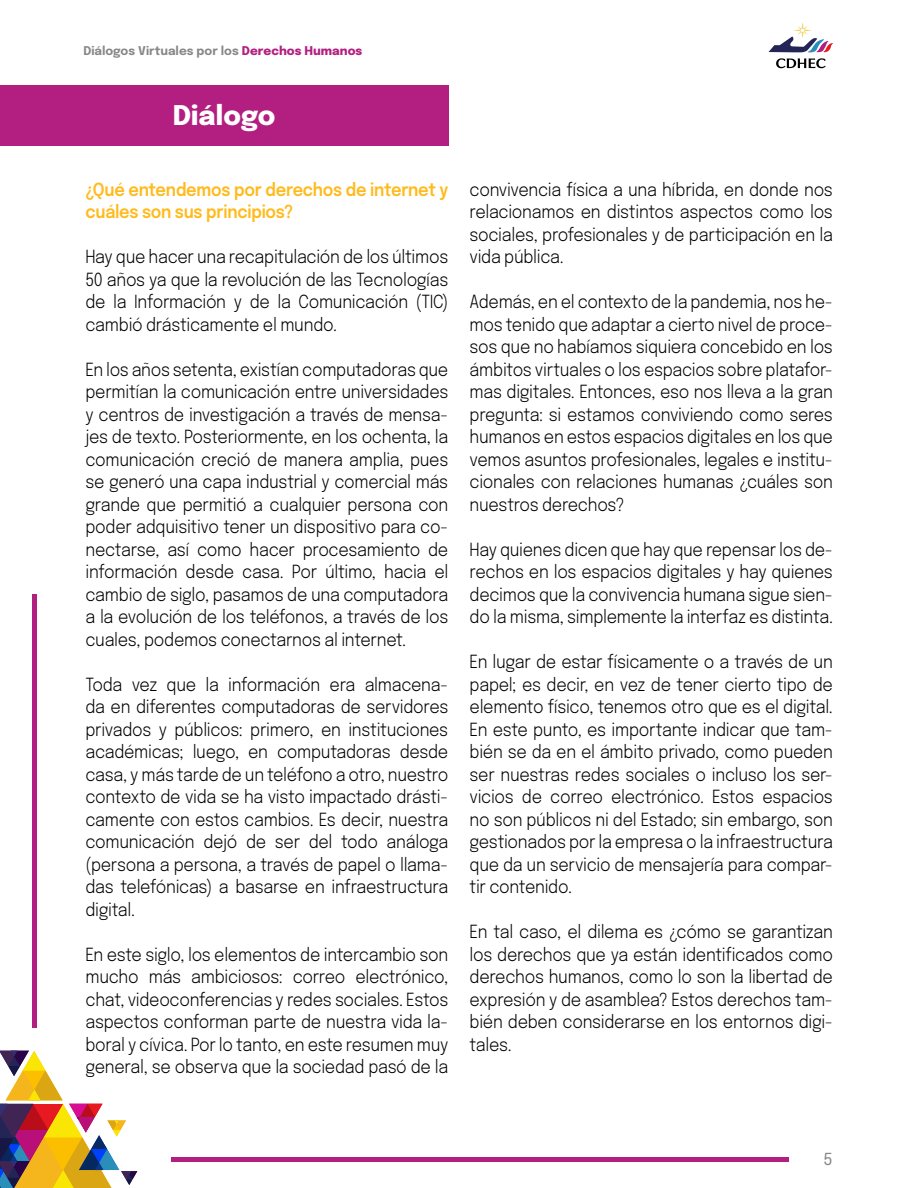
<style>
.page{position:relative;width:918px;height:1188px;background:#fff}
.page>*{position:absolute;margin:0;border:0;box-sizing:border-box;transform-origin:0 0}
.t1{font:800 27px "Epilogue";color:#fff}
.t2{font:300 18px/22.5px "Epilogue";letter-spacing:-.02em;color:#000;text-align:justify;scale:.9 1}
.t3{font:600 18px/22.5px "Epilogue";letter-spacing:-.015em;color:#ffba1b;scale:.9 1}
.t4{font:16.5px "Epilogue";color:#878787}
.t5{font:700 12px "Epilogue";color:#878787}
.s1{font-weight:800;color:#b31f80}
</style>
<div class="page">
<hr style="left:33px;top:594px;width:4px;height:434px;background:#b31f80">
<div style="left:171px;top:1157px;width:618px;height:5px;background:#b31f80"></div>
<svg style="left:769px;top:23px;width:64px;height:45px"></svg>
<svg style="left:0;top:1051px;width:137px;height:137px"></svg>
<div style="left:0;top:85px;width:448px;height:61px;background:#b31f80"></div>
<p class="t5" style="left:83px;top:42px;width:281px">Diálogos Virtuales por los <span class="s1">Derechos Humanos</span></p>
<h1 class="t1" style="left:173px;top:95px;width:104px">Diálogo</h1>
<p class="t3" style="left:85px;top:177px;width:405px">¿Qué entendemos por derechos de internet y cuáles son sus principios?</p>
<p class="t2" style="left:85px;top:245px;width:405px">Hay que hacer una recapitulación de los últimos 50 años ya que la revolución de las Tecnologías de la Información y de la Comunicación (TIC) cambió drásticamente el mundo.</p>
<p class="t2" style="left:85px;top:357px;width:405px">En los años setenta, existían computadoras que permitían la comunicación entre universidades y centros de investigación a través de mensa&shy;jes de texto. Posteriormente, en los ochenta, la comunicación creció de manera amplia, pues se generó una capa industrial y comercial más grande que permitió a cualquier persona con poder adquisitivo tener un dispositivo para co&shy;nectarse, así como hacer procesamiento de información desde casa. Por último, hacia el cambio de siglo, pasamos de una computadora a la evolución de los teléfonos, a través de los cuales, podemos conectarnos al internet.</p>
<p class="t2" style="left:85px;top:672px;width:405px">Toda vez que la información era almacena&shy;da en diferentes computadoras de servidores privados y públicos: primero, en instituciones académicas; luego, en computadoras desde casa, y más tarde de un teléfono a otro, nuestro contexto de vida se ha visto impactado drásti&shy;camente con estos cambios. Es decir, nuestra comunicación dejó de ser del todo análoga (persona a persona, a través de papel o llama&shy;das telefónicas) a basarse en infraestructura digital.</p>
<p class="t2" style="left:85px;top:942px;width:405px">En este siglo, los elementos de intercambio son mucho más ambiciosos: correo electrónico, chat, videoconferencias y redes sociales. Estos aspectos conforman parte de nuestra vida la&shy;boral y cívica. Por lo tanto, en este resumen muy general, se observa que la sociedad pasó de la</p>
<p class="t2" style="left:470px;top:177px;width:405px">convivencia física a una híbrida, en donde nos relacionamos en distintos aspectos como los sociales, profesionales y de participación en la vida pública.</p>
<p class="t2" style="left:470px;top:290px;width:405px">Además, en el contexto de la pandemia, nos he&shy;mos tenido que adaptar a cierto nivel de proce&shy;sos que no habíamos siquiera concebido en los ámbitos virtuales o los espacios sobre platafor&shy;mas digitales. Entonces, eso nos lleva a la gran pregunta: si estamos conviviendo como seres humanos en estos espacios digitales en los que vemos asuntos profesionales, legales e institu&shy;cionales con relaciones humanas ¿cuáles son nuestros derechos?</p>
<p class="t2" style="left:470px;top:537px;width:405px">Hay quienes dicen que hay que repensar los de&shy;rechos en los espacios digitales y hay quienes decimos que la convivencia humana sigue sien&shy;do la misma, simplemente la interfaz es distinta.</p>
<p class="t2" style="left:470px;top:650px;width:405px">En lugar de estar físicamente o a través de un papel; es decir, en vez de tener cierto tipo de elemento físico, tenemos otro que es el digital.<br>En este punto, es importante indicar que tam&shy;bién se da en el ámbito privado, como pueden ser nuestras redes sociales o incluso los ser&shy;vicios de correo electrónico. Estos espacios no son públicos ni del Estado; sin embargo, son gestionados por la empresa o la infraestructura que da un servicio de mensajería para compar&shy;tir contenido.</p>
<p class="t2" style="left:470px;top:920px;width:405px">En tal caso, el dilema es ¿cómo se garantizan los derechos que ya están identificados como derechos humanos, como lo son la libertad de expresión y de asamblea? Estos derechos tam&shy;bién deben considerarse en los entornos digi&shy;tales.</p>
<p class="t4" style="left:823px;top:1148px;width:11px">5</p>
</div>
